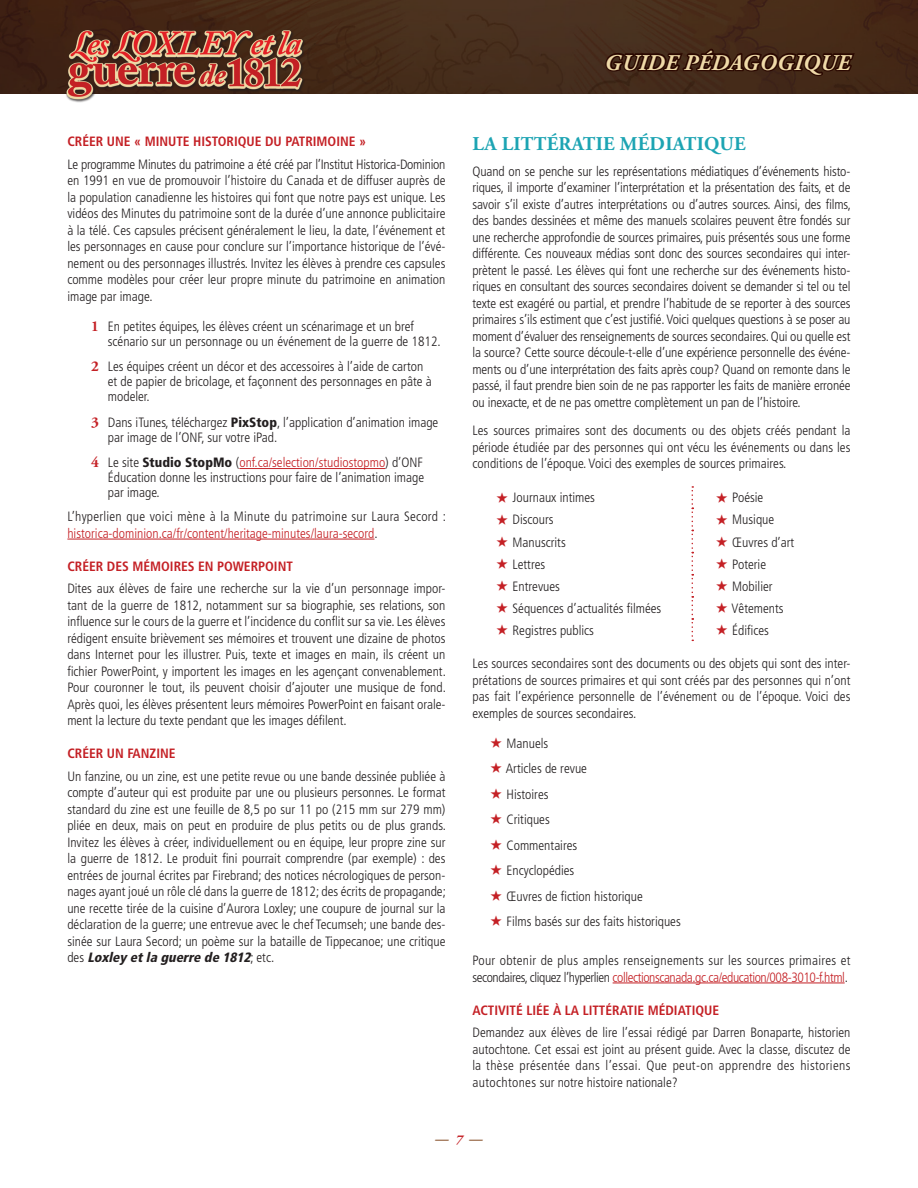
<style>
.page{position:relative;width:918px;height:1188px;background:#fff}
.page>*{position:absolute;margin:0;border:0;box-sizing:border-box;transform-origin:0 0}
.t1{font:italic 700 22.5px "Adobe Garamond Pro";letter-spacing:.015em;color:#efdaa8}
.SUB_TITLE{font:700 19.5px "Adobe Garamond Pro";letter-spacing:.015em;color:#1da4b3}
.REGULAR_TEXT{font:300 condensed 13.5px/16.5px "Frutiger";color:#231f20;text-align:justify}
.BULLET_NUMBERS{font:300 condensed 13.5px/15px "Frutiger";color:#231f20}
.BULLET_POINT{font:300 condensed 13.5px "Frutiger";color:#231f20}
.REGULAR_TEXT-2{font:300 condensed 13.5px/16.5px "Frutiger";letter-spacing:-.03em;color:#231f20}
.REGULAR_TEXT-3{font:300 condensed 13.5px/16.5px "Frutiger";color:#c42025}
.SUB_SUB{font:700 condensed 13.5px "Frutiger";color:#c42025}
.t2{font:italic 700 13.5px "Adobe Garamond Pro";color:#7f451c}
.s1{font-family:"Adobe Garamond Pro";font-weight:700;font-stretch:normal;font-size:15px;color:#c42025}
.s2{font-weight:900}
.s3{color:#c42025}
.s4{color:#231f20}
.s5{font-weight:900;font-style:italic}
.s6{font-family:"ST Heiti TC";font-stretch:normal;font-size:12px;color:#c42025}
</style>
<div class="page">
<img style="left:0;top:0;width:918px;height:94px">
<img style="left:66px;top:29px;width:240px;height:73px">
<svg style="left:604px;top:0;width:253px;height:94px;background:#422615"></svg>
<hr style="left:613px;top:983px;width:232px;height:1px;background:#c42025">
<svg style="left:692px;top:486px;width:1px;height:155px"></svg>
<hr style="left:239px;top:468px;width:146px;height:1px;background:#c42025">
<hr style="left:67px;top:539px;width:307px;height:1px;background:#c42025">
<p class="SUB_SUB" style="left:67px;top:134px;width:300px">CRÉER UNE « MINUTE HISTORIQUE DU PATRIMOINE »</p>
<p class="REGULAR_TEXT" style="left:67px;top:156px;width:380px">Le programme Minutes du patrimoine a été créé par l’Institut Historica-Dominion en 1991 en vue de promouvoir l’histoire du Canada et de diffuser auprès de la population canadienne les histoires qui font que notre pays est unique. Les vidéos des Minutes du patrimoine sont de la durée d’une annonce publicitaire à la télé. Ces capsules précisent généralement le lieu, la date, l’événement et les personnages en cause pour conclure sur l’importance historique de l’évé&shy;nement ou des personnages illustrés. Invitez les élèves à prendre ces capsules comme modèles pour créer leur propre minute du patrimoine en animation image par image.</p>
<p class="BULLET_NUMBERS" style="left:108px;top:319px;width:334px;text-indent:-17px"><span class="s1">1</span> En petites équipes, les élèves créent un scénarimage et un bref scénario sur un personnage ou un événement de la guerre de 1812.</p>
<p class="BULLET_NUMBERS" style="left:108px;top:359px;width:325px;text-indent:-17px"><span class="s1">2</span> Les équipes créent un décor et des accessoires à l’aide de carton et de papier de bricolage, et façonnent des personnages en pâte à modeler.</p>
<p class="BULLET_NUMBERS" style="left:108px;top:415px;width:332px;text-indent:-17px"><span class="s1">3</span> Dans iTunes, téléchargez <span class="s2">PixStop</span>, l’application d’animation image par image de l’ONF, sur votre iPad.</p>
<p class="BULLET_NUMBERS" style="left:108px;top:455px;width:318px;text-align:justify;text-indent:-17px"><span class="s1">4</span> Le site <span class="s2">Studio StopMo</span> (<span class="s3">onf.ca/selection/studiostopmo</span>) d’ONF Éducation donne les instructions pour faire de l’animation image par image.</p>
<p class="REGULAR_TEXT-3" style="left:67px;top:508px;width:380px"><span class="s4">L’hyperlien que voici mène à la Minute du patrimoine sur Laura Secord : </span>historica-dominion.ca/fr/content/heritage-minutes/laura-secord<span class="s4">.</span></p>
<p class="SUB_SUB" style="left:67px;top:558px;width:227px">CRÉER DES MÉMOIRES EN POWERPOINT</p>
<p class="REGULAR_TEXT" style="left:67px;top:580px;width:380px">Dites aux élèves de faire une recherche sur la vie d’un personnage impor&shy;tant de la guerre de 1812, notamment sur sa biographie, ses relations, son influence sur le cours de la guerre et l’incidence du conflit sur sa vie. Les élèves rédigent ensuite brièvement ses mémoires et trouvent une dizaine de photos dans Internet pour les illustrer. Puis, texte et images en main, ils créent un fichier PowerPoint, y importent les images en les agençant convenablement.<br>Pour couronner le tout, ils peuvent choisir d’ajouter une musique de fond.<br>Après quoi, les élèves présentent leurs mémoires PowerPoint en faisant orale&shy;ment la lecture du texte pendant que les images défilent.</p>
<p class="SUB_SUB" style="left:67px;top:746px;width:110px">CRÉER UN FANZINE</p>
<p class="REGULAR_TEXT" style="left:67px;top:768px;width:380px">Un fanzine, ou un zine, est une petite revue ou une bande dessinée publiée à compte d’auteur qui est produite par une ou plusieurs personnes. Le format standard du zine est une feuille de 8,5 po sur 11 po (215 mm sur 279 mm) pliée en deux, mais on peut en produire de plus petits ou de plus grands.<br>Invitez les élèves à créer, individuellement ou en équipe, leur propre zine sur la guerre de 1812. Le produit fini pourrait comprendre (par exemple) : des entrées de journal écrites par Firebrand; des notices nécrologiques de person&shy;nages ayant joué un rôle clé dans la guerre de 1812; des écrits de propagande; une recette tirée de la cuisine d’Aurora Loxley; une coupure de journal sur la déclaration de la guerre; une entrevue avec le chef Tecumseh; une bande des&shy;sinée sur Laura Secord; un poème sur la bataille de Tippecanoe; une critique d e s <span class="s5">Loxley etla guerre de 1812</span>; e t c .</p>
<h1 class="t1" style="left:605px;top:50px;width:247px">GUIDE PÉDAGOGIQUE</h1>
<p class="SUB_TITLE" style="left:473px;top:133px;width:275px">LA LITTÉRATIE MÉDIATIQUE</p>
<p class="REGULAR_TEXT" style="left:472px;top:163px;width:380px">Quand on se penche sur les représentations médiatiques d’événements histo&shy;riques, il importe d’examiner l’interprétation et la présentation des faits, et de savoir s’il existe d’autres interprétations ou d’autres sources. Ainsi, des films, des bandes dessinées et même des manuels scolaires peuvent être fondés sur une recherche approfondie de sources primaires, puis présentés sous une forme différente. Ces nouveaux médias sont donc des sources secondaires qui inter&shy;prètent le passé. Les élèves qui font une recherche sur des événements histo&shy;riques en consultant des sources secondaires doivent se demander si tel ou tel texte est exagéré ou partial, et prendre l’habitude de se reporter à des sources primaires s’ils estiment que c’est justifié. Voici quelques questions à se poser au moment d’évaluer des renseignements de sources secondaires. Qui ou quelle est la source? Cette source découle-t-elle d’une expérience personnelle des événe&shy;ments ou d’une interprétation des faits après coup? Quand on remonte dans le passé, il faut prendre bien soin de ne pas rapporter les faits de manière erronée ou inexacte, et de ne pas omettre complètement un pan de l’histoire.</p>
<p class="REGULAR_TEXT" style="left:472px;top:422px;width:379px">Les sources primaires sont des documents ou des objets créés pendant la période étudiée par des personnes qui ont vécu les événements ou dans les conditions de l’époque. Voici des exemples de sources primaires.</p>
<p class="BULLET_POINT" style="left:496px;top:490px;width:101px"><span class="s6">★</span> Journaux intimes</p>
<p class="BULLET_POINT" style="left:716px;top:490px;width:49px"><span class="s6">★</span> Poésie</p>
<p class="BULLET_POINT" style="left:496px;top:512px;width:59px"><span class="s6">★</span> Discours</p>
<p class="BULLET_POINT" style="left:716px;top:512px;width:60px"><span class="s6">★</span> Musique</p>
<p class="BULLET_POINT" style="left:496px;top:534px;width:71px"><span class="s6">★</span> Manuscrits</p>
<p class="BULLET_POINT" style="left:716px;top:534px;width:80px"><span class="s6">★</span> Œuvres d’art</p>
<p class="BULLET_POINT" style="left:496px;top:556px;width:51px"><span class="s6">★</span> Lettres</p>
<p class="BULLET_POINT" style="left:716px;top:556px;width:52px"><span class="s6">★</span> Poterie</p>
<p class="BULLET_POINT" style="left:496px;top:579px;width:66px"><span class="s6">★</span> Entrevues</p>
<p class="BULLET_POINT" style="left:716px;top:579px;width:58px"><span class="s6">★</span> Mobilier</p>
<p class="BULLET_POINT" style="left:496px;top:601px;width:167px"><span class="s6">★</span> Séquences d’actualités filmées</p>
<p class="BULLET_POINT" style="left:716px;top:601px;width:69px"><span class="s6">★</span> Vêtements</p>
<p class="BULLET_POINT" style="left:496px;top:623px;width:100px"><span class="s6">★</span> Registres publics</p>
<p class="BULLET_POINT" style="left:716px;top:623px;width:55px"><span class="s6">★</span> Édifices</p>
<p class="REGULAR_TEXT" style="left:472px;top:655px;width:380px">Les sources secondaires sont des documents ou des objets qui sont des inter&shy;prétations de sources primaires et qui sont créés par des personnes qui n’ont pas fait l’expérience personnelle de l’événement ou de l’époque. Voici des exemples de sources secondaires.</p>
<p class="BULLET_POINT" style="left:490px;top:735px;width:60px"><span class="s6">★</span> Manuels</p>
<p class="BULLET_POINT" style="left:490px;top:761px;width:99px"><span class="s6">★</span> Articles de revue</p>
<p class="BULLET_POINT" style="left:490px;top:786px;width:60px"><span class="s6">★</span> Histoires</p>
<p class="BULLET_POINT" style="left:490px;top:812px;width:61px"><span class="s6">★</span> Critiques</p>
<p class="BULLET_POINT" style="left:490px;top:837px;width:89px"><span class="s6">★</span> Commentaires</p>
<p class="BULLET_POINT" style="left:490px;top:863px;width:86px"><span class="s6">★</span> Encyclopédies</p>
<p class="BULLET_POINT" style="left:490px;top:888px;width:154px"><span class="s6">★</span> Œuvres de fiction historique</p>
<p class="BULLET_POINT" style="left:490px;top:914px;width:192px"><span class="s6">★</span> Films basés sur des faits historiques</p>
<p class="REGULAR_TEXT-2" style="left:472px;top:952px;width:379px">Pour obtenir de plus amples renseignements sur les sources primaires et secondaires, cliquez l’hyperlien <span class="s3">collectionscanada.gc.ca/education/008-3010-f.html</span>.</p>
<p class="SUB_SUB" style="left:472px;top:1002px;width:248px">ACTIVITÉ LIÉE À LA LITTÉRATIE MÉDIATIQUE</p>
<p class="REGULAR_TEXT" style="left:472px;top:1024px;width:380px">Demandez aux élèves de lire l’essai rédigé par Darren Bonaparte, historien autochtone. Cet essai est joint au présent guide. Avec la classe, discutez de la thèse présentée dans l’essai. Que peut-on apprendre des historiens autochtones sur notre histoire nationale?</p>
<p class="t2" style="left:435px;top:1131px;width:49px">—<span class="s3">7</span>—</p>
</div>
